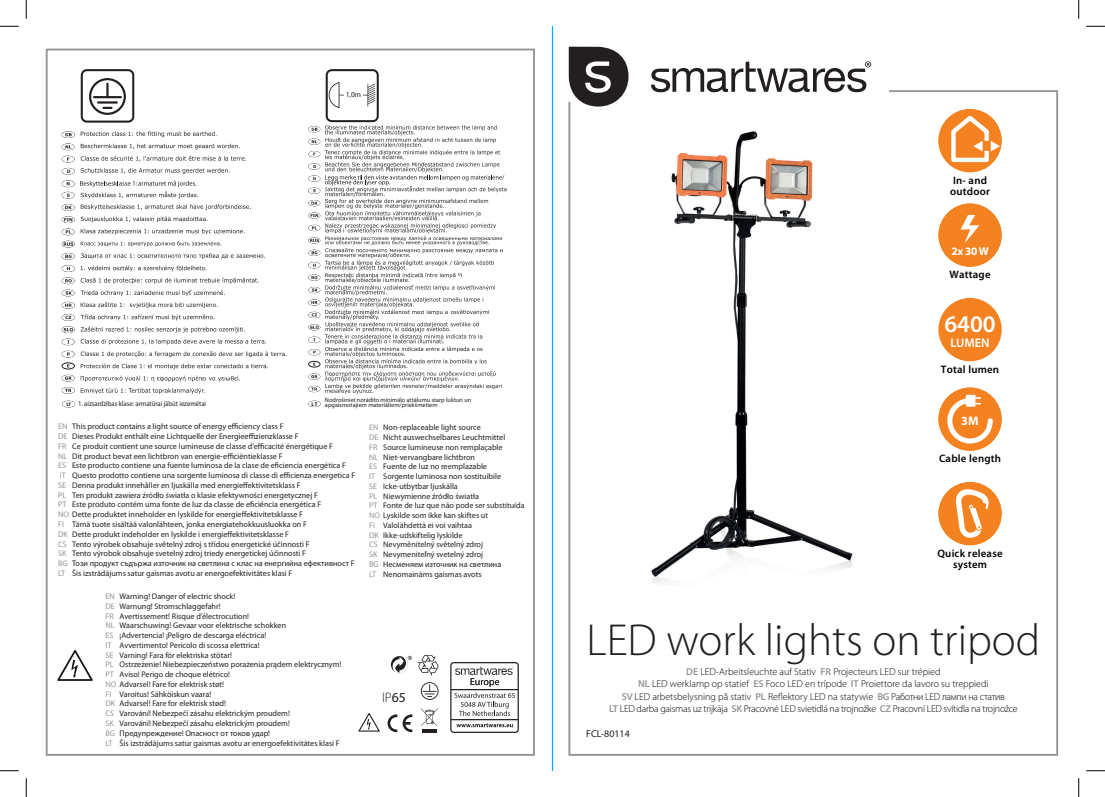
<style>
.page{position:relative;width:1105px;height:797px;background:#fff}
.page>*{position:absolute;margin:0;border:0;box-sizing:border-box;transform-origin:0 0}
.t1{font:300 45px "Myriad Pro";color:#231f20}
.t2{font:600 23.88px "Myriad Pro";color:#fff}
.t3{font:300 13.75px "Myriad Pro";color:#231f20}
.t4{font:600 12.5px "Myriad Pro";color:#fff}
.t5{font:700 12.38px "Myriad Pro";color:#fff}
.t6{font:700 11.38px "Myriad Pro";color:#fff}
.t7{font:600 10.88px/11.5px "Myriad Pro";letter-spacing:.02em;color:#000001}
.t8{font:300 10px/12.5px "Myriad Pro";color:#000001;text-align:center}
.t9{font:10px "Myriad Pro";color:#231f20}
.t10{font:8.12px/9.8px "Myriad Pro";color:#231f20}
.t11{font:7.5px "Myriad Pro";color:#231f20}
.t12{font:semi-condensed 7.12px "Myriad Pro";color:#231f20}
.t13{font:6.25px/5px "Myriad Pro";color:#231f20}
.t14{font:600 5.38px "Franklin Gothic";color:#231f20}
.s1{font-family:"Franklin Gothic";font-weight:600;font-stretch:normal;font-size:5px}
.s2{color:#939598}
.s3{font-weight:400}
.s4{font-weight:600;color:#939598}
</style>
<div class="page">
<svg style="left:568px;top:89px;width:491px;height:667px"></svg>
<svg style="left:651px;top:61px;width:220px;height:31px"></svg>
<div style="left:569px;top:47px;width:59px;height:60px;background:#231f20;border-radius:30px"></div>
<svg style="left:585px;top:61px;width:26px;height:32px"></svg>
<hr style="left:552px;top:26px;width:1px;height:744px;background:#00aeef">
<div style="left:46px;top:49px;width:489px;height:706px;border:2px solid #939598"></div>
<hr style="left:422px;top:729px;width:14px;height:4px;background:#231f20">
<svg style="left:421px;top:708px;width:17px;height:18px"></svg>
<svg style="left:421px;top:682px;width:17px;height:18px"></svg>
<svg style="left:450px;top:662px;width:69px;height:71px"></svg>
<svg style="left:388px;top:714px;width:9px;height:18px"></svg>
<svg style="left:403px;top:714px;width:9px;height:18px"></svg>
<svg style="left:358px;top:713px;width:22px;height:18px"></svg>
<svg style="left:81px;top:69px;width:53px;height:54px"></svg>
<svg style="left:81px;top:131px;width:135px;height:6px"></svg>
<svg style="left:81px;top:388px;width:123px;height:6px"></svg>
<svg style="left:62px;top:400px;width:13px;height:7px"></svg>
<div style="left:62px;top:401px;width:13px;height:6px;background:#fff;border-radius:50%"></div>
<svg style="left:62px;top:387px;width:13px;height:7px"></svg>
<svg style="left:62px;top:375px;width:13px;height:6px"></svg>
<div style="left:62px;top:362px;width:13px;height:7px;border:1px solid #231f20;border-radius:50%"></div>
<svg style="left:62px;top:351px;width:13px;height:6px"></svg>
<svg style="left:62px;top:314px;width:13px;height:31px"></svg>
<svg style="left:62px;top:302px;width:13px;height:6px"></svg>
<svg style="left:62px;top:253px;width:13px;height:43px"></svg>
<svg style="left:62px;top:241px;width:13px;height:6px"></svg>
<svg style="left:62px;top:156px;width:13px;height:6px"></svg>
<svg style="left:62px;top:131px;width:13px;height:19px"></svg>
<svg style="left:81px;top:144px;width:159px;height:5px"></svg>
<svg style="left:81px;top:375px;width:159px;height:6px"></svg>
<svg style="left:81px;top:156px;width:165px;height:6px"></svg>
<svg style="left:81px;top:363px;width:187px;height:6px"></svg>
<svg style="left:81px;top:351px;width:205px;height:6px"></svg>
<svg style="left:81px;top:339px;width:185px;height:6px"></svg>
<svg style="left:81px;top:326px;width:164px;height:6px"></svg>
<svg style="left:81px;top:314px;width:133px;height:6px"></svg>
<svg style="left:81px;top:302px;width:136px;height:6px"></svg>
<svg style="left:81px;top:241px;width:140px;height:5px"></svg>
<svg style="left:81px;top:290px;width:144px;height:6px"></svg>
<svg style="left:81px;top:253px;width:184px;height:6px"></svg>
<svg style="left:81px;top:278px;width:178px;height:5px"></svg>
<svg style="left:81px;top:265px;width:125px;height:6px"></svg>
<div style="left:89px;top:78px;width:37px;height:37px;border:2px solid #231f20;border-radius:50%"></div>
<svg style="left:62px;top:168px;width:189px;height:67px"></svg>
<svg style="left:308px;top:69px;width:198px;height:325px"></svg>
<svg style="left:57px;top:650px;width:36px;height:31px"></svg>
<svg style="left:308px;top:400px;width:13px;height:7px"></svg>
<div style="left:309px;top:401px;width:11px;height:6px;background:#fff;border-radius:50%"></div>
<svg style="left:398px;top:655px;width:40px;height:20px"></svg>
<svg style="left:390px;top:656px;width:23px;height:17px"></svg>
<div style="left:938px;top:109px;width:64px;height:63px;background:#f58220;border-radius:50%"></div>
<svg style="left:949px;top:112px;width:51px;height:52px"></svg>
<div style="left:938px;top:203px;width:64px;height:64px;background:#f58220;border-radius:50%"></div>
<svg style="left:961px;top:215px;width:18px;height:28px"></svg>
<div style="left:938px;top:387px;width:64px;height:64px;background:#f58220;border-radius:50%"></div>
<svg style="left:947px;top:395px;width:46px;height:48px"></svg>
<div style="left:938px;top:298px;width:64px;height:63px;background:#f58220;border-radius:50%"></div>
<div style="left:938px;top:482px;width:64px;height:63px;background:#f58220;border-radius:50%"></div>
<svg style="left:956px;top:489px;width:33px;height:49px"></svg>
<svg style="left:0;top:25px;width:19px;height:2px"></svg>
<svg style="left:1086px;top:25px;width:19px;height:2px"></svg>
<svg style="left:0;top:770px;width:19px;height:1px"></svg>
<svg style="left:1086px;top:770px;width:19px;height:1px"></svg>
<svg style="left:25px;top:0;width:2px;height:19px"></svg>
<svg style="left:25px;top:778px;width:2px;height:19px"></svg>
<svg style="left:1078px;top:0;width:1px;height:19px"></svg>
<svg style="left:1078px;top:778px;width:1px;height:19px"></svg>
<p class="t11" style="left:346px;top:91px;width:17px">1,0m</p>
<p class="t12" style="left:66px;top:400px;width:141px"><span class="s1">LT</span> 1. aizsardzības klase: armatūrai jābūt iezemētai</p>
<p class="t14" style="left:312px;top:400px;width:7px">LT</p>
<p class="t13" style="left:325px;top:398px;width:148px">Nodrošiniet norādīto minimālo attālumu starp lukturi un apgaismotajiem materiāliem/priekšmetiem</p>
<p class="t10" style="left:58px;top:422px;width:299px"><span class="s2">EN</span> This product contains a light source of energy efficiency class F<br><span class="s2">DE</span> Dieses Produkt enthält eine Lichtquelle der Energieeffizienzklasse F<br><span class="s2">FR</span> Ce produit contient une source lumineuse de classe d’efficacité énergétique F<br><span class="s2">NL</span> Dit product bevat een lichtbron van energie-efficiëntieklasse F<br><span class="s2">ES</span> Este producto contiene una fuente luminosa de la clase de eficiencia energética F<br><span class="s2">IT</span> Questo prodotto contiene una sorgente luminosa di classe di efficienza energetica F <span class="s2">SE</span> Denna produkt innehåller en ljuskälla med energieffektivitetsklass F<br><span class="s2">PL</span> Ten produkt zawiera źródło światła o klasie efektywności energetycznej F<br><span class="s2">PT</span> Este produto contém uma fonte de luz da classe de eficiência energética F<br><span class="s2">NO</span> Dette produktet inneholder en lyskilde for energieffektivitetsklasse F<br><span class="s2">FI</span> Tämä tuote sisältää valonlähteen, jonka energiatehokkuusluokka on F<br><span class="s2">DK</span> Dette produkt indeholder en lyskilde i energieffektivitetsklasse F<br><span class="s2">CS</span> Tento výrobek obsahuje světelný zdroj s třídou energetické účinnosti F<br><span class="s2">SK</span> Tento výrobok obsahuje svetelný zdroj triedy energetickej účinnosti F<br><span class="s2">BG</span> Този продукт съдържа източник на светлина с клас на енергийна ефективност F <span class="s2">LT</span> Šis izstrādājums satur gaismas avotu ar energoefektivitātes klasi F</p>
<p class="t10" style="left:369px;top:423px;width:157px"><span class="s2">EN</span> Non-replaceable light source<br><span class="s2">DE</span> Nicht auswechselbares Leuchtmittel<br><span class="s2">FR</span> Source lumineuse non remplaçable<br><span class="s2">NL</span> Niet-vervangbare lichtbron<br><span class="s2">ES</span> Fuente de luz no reemplazable<br><span class="s2">IT</span> Sorgente luminosa non sostituibile<br><span class="s2">SE</span> Icke-utbytbar ljuskälla<br><span class="s2">PL</span> Niewymienne źródło światła<br><span class="s2">PT</span> Fonte de luz que não pode ser substituída <span class="s2">NO</span> Lyskilde som ikke kan skiftes ut<br><span class="s2">FI</span> Valolähdettä ei voi vaihtaa<br><span class="s2">DK</span> Ikke-udskiftelig lyskilde<br><span class="s2">CS</span> Nevyměnitelný světelný zdroj<br><span class="s2">SK</span> Nevymeniteľný svetelný zdroj<br><span class="s2">BG</span> Несменяем източник на светлина<br><span class="s2">LT</span> Nenomaināms gaismas avots</p>
<p class="t10" style="left:105px;top:591px;width:237px"><span class="s2">EN</span> Warning! Danger of electric shock!<br><span class="s2">DE</span> Warnung! Stromschlaggefahr!<br><span class="s2">FR</span> Avertissement! Risque d’électrocution!<br><span class="s2">NL</span> Waarschuwing! Gevaar voor elektrische schokken<br><span class="s2">ES</span> ¡Advertencia! ¡Peligro de descarga eléctrica!<br><span class="s2">IT</span> Avvertimento! Pericolo di scossa elettrica!<br><span class="s2">SE</span> Varning! Fara för elektriska stötar!<br><span class="s2">PL</span> Ostrzeżenie! Niebezpieczeństwo porażenia prądem elektrycznym!<br><span class="s2">PT</span> Aviso! Perigo de choque elétrico!<br><span class="s2">NO</span> Advarsel! Fare for elektrisk støt!<br><span class="s2">FI</span> Varoitus! Sähköiskun vaara!<br><span class="s2">DK</span> Advarsel! Fare for elektrisk stød!<br><span class="s2">CS</span> Varování! Nebezpečí zásahu elektrickým proudem!<br><span class="s2">SK</span> Varování! Nebezpečí zásahu elektrickým proudem!<br><span class="s2">BG</span> Предупреждение! Опасност от токов удар!<br><span class="s2">LT</span> Šis izstrādājums satur gaismas avotu ar energoefektivitātes klasi F</p>
<h3 class="t3" style="left:382px;top:689px;width:25px">IP<span class="s3">65</span></h3>
<h3 class="t7" style="left:950px;top:174px;width:41px">In- and outdoor</h3>
<h3 class="t6" style="left:951px;top:243px;width:39px">2x 30 W</h3>
<h3 class="t7" style="left:949px;top:268px;width:43px">Wattage</h3>
<h2 class="t2" style="left:944px;top:309px;width:53px">6400</h2>
<h3 class="t4" style="left:950px;top:335px;width:41px">LUMEN</h3>
<h3 class="t7" style="left:941px;top:363px;width:60px">Total lumen</h3>
<h3 class="t5" style="left:961px;top:413px;width:19px">3M</h3>
<h3 class="t7" style="left:939px;top:452px;width:63px">Cable length</h3>
<h3 class="t7" style="left:937px;top:547px;width:67px;text-align:center">Quick release system</h3>
<h1 class="t1" style="left:586px;top:613px;width:455px">LED work lights on tripod</h1>
<p class="t8" style="left:609px;top:665px;width:410px"><span class="s4">DE</span> LED-Arbeitsleuchte auf Stativ <span class="s4">FR</span> Projecteurs LED sur trépied<br><span class="s4">NL</span> LED werklamp op statief <span class="s4">ES</span> Foco LED en trípode <span class="s4">IT</span> Proiettore da lavoro su treppiedi<br><span class="s4">SV</span> LED arbetsbelysning på stativ <span class="s4">PL</span> Reflektory LED na statywie <span class="s4">BG</span> Работни LED лампи на статив<br><span class="s4">LT</span> LED darba gaismas uz trijkāja <span class="s4">SK</span> Pracovné LED svietidlá na trojnožke <span class="s4">CZ</span> Pracovní LED svítidla na trojnožce</p>
<p class="t9" style="left:586px;top:728px;width:45px">FCL-80114</p>
</div>
